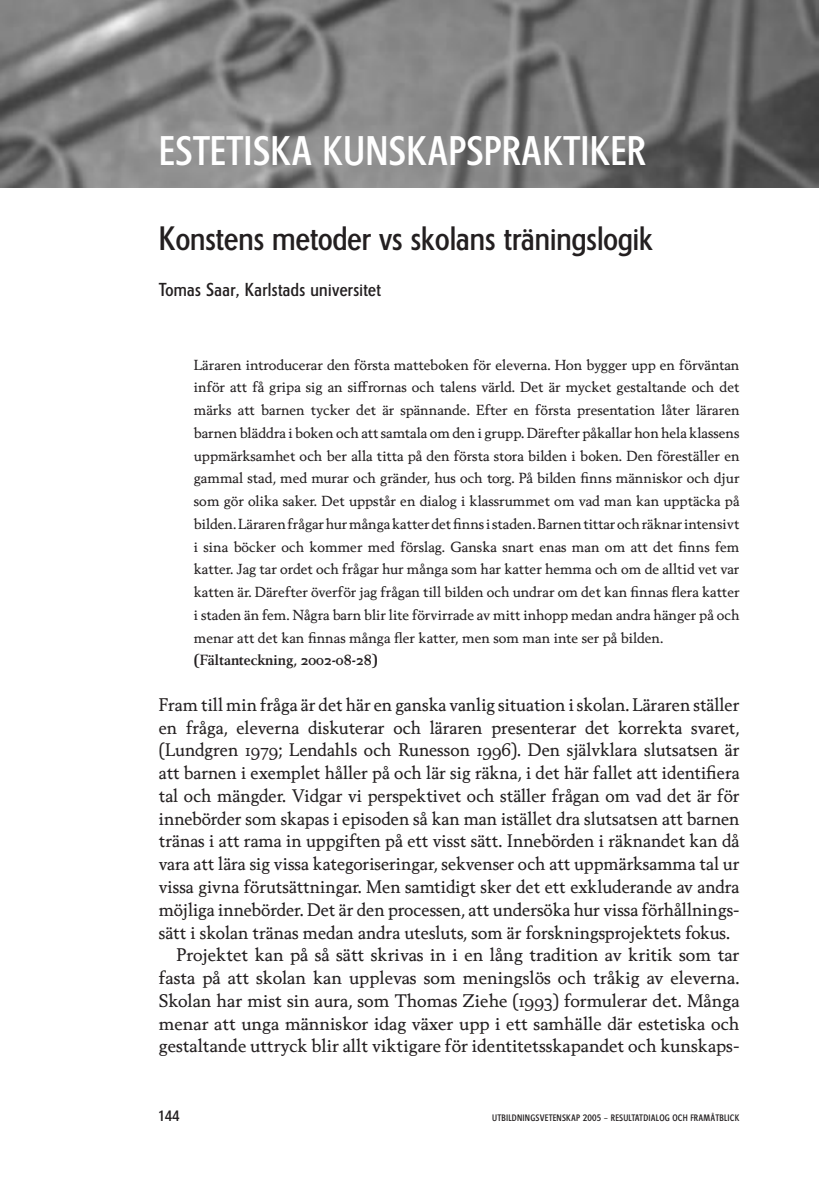
<style>
.page{position:relative;width:819px;height:1201px;background:#fff}
.page>*{position:absolute;margin:0;border:0;box-sizing:border-box;transform-origin:0 0}
.VR_B_Kapitelrubrik{font:38.5px "Esseltube";color:#fff}
.VR_C_Mellanrubrik{font:31.5px "Esseltube";color:#231f20}
.VR_E_Bröd_Utan_Indrag{font:17.5px/22.8px "Berling Nova Text Pro";color:#231f20;text-align:justify}
.VR_F_Bröd_Indrag{font:17.5px/22.8px "Berling Nova Text Pro";color:#231f20;text-align:justify}
.VR_D_Underrubrik_2{font:17.5px "Esseltube";letter-spacing:.02em;color:#231f20}
.VR_J_Textutdrag{font:14px/22.8px "Berling Nova Text Pro";color:#231f20;text-align:justify}
.VR_J_Textutdrag-2{font:700 14px "Berling Nova Text Pro";color:#231f20}
.t1{font:14px "Esseltube";color:#231f20}
.t2{font:8.75px "Esseltube";letter-spacing:.02em;color:#231f20}
</style>
<div class="page">
<img style="left:0;top:0;width:818px;height:187px">
<p class="VR_B_Kapitelrubrik" style="left:159px;top:128px;width:488px">ESTETISKA KUNSKAPSPRAKTIKER</p>
<p class="VR_C_Mellanrubrik" style="left:159px;top:220px;width:496px">Konstens metoder vs skolans träningslogik</p>
<p class="VR_D_Underrubrik_2" style="left:159px;top:279px;width:224px">Tomas Saar, Karlstads universitet</p>
<p class="VR_J_Textutdrag" style="left:194px;top:353px;width:547px">Läraren introducerar den första matteboken för eleverna. Hon bygger upp en förväntan inför att få gripa sig an siffrornas och talens värld. Det är mycket gestaltande och det märks att barnen tycker det är spännande. Efter en första presentation låter läraren barnen bläddra i boken och att samtala om den i grupp. Därefter påkallar hon hela klassens uppmärksamhet och ber alla titta på den första stora bilden i boken. Den föreställer en gammal stad, med murar och gränder, hus och torg. På bilden finns människor och djur som gör olika saker. Det uppstår en dialog i klassrummet om vad man kan upptäcka på bilden. Läraren frågar hur många katter det finns i staden. Barnen tittar och räknar intensivt i sina böcker och kommer med förslag. Ganska snart enas man om att det finns fem katter. Jag tar ordet och frågar hur många som har katter hemma och om de alltid vet var katten är. Därefter överför jag frågan till bilden och undrar om det kan finnas flera katter i staden än fem. Några barn blir lite förvirrade av mitt inhopp medan andra hänger på och menar att det kan finnas många fler katter, men som man inte ser på bilden.</p>
<p class="VR_J_Textutdrag-2" style="left:194px;top:651px;width:185px">(Fältanteckning, 2002-08-28)</p>
<p class="VR_E_Bröd_Utan_Indrag" style="left:159px;top:692px;width:582px">Fram till min fråga är det här en ganska vanlig situation i skolan. Läraren ställer en fråga, eleverna diskuterar och läraren presenterar det korrekta svaret, (Lundgren 1979; Lendahls och Runesson 1996). Den självklara slutsatsen är att barnen i exemplet håller på och lär sig räkna, i det här fallet att identifiera tal och mängder. Vidgar vi perspektivet och ställer frågan om vad det är för innebörder som skapas i episoden så kan man istället dra slutsatsen att barnen tränas i att rama in uppgiften på ett visst sätt. Innebörden i räknandet kan då vara att lära sig vissa kategoriseringar, sekvenser och att uppmärksamma tal ur vissa givna förutsättningar. Men samtidigt sker det ett exkluderande av andra möjliga innebörder. Det är den processen, att undersöka hur vissa förhållnings&shy;sätt i skolan tränas medan andra utesluts, som är forskningsprojektets fokus.</p>
<p class="VR_F_Bröd_Indrag" style="left:159px;top:943px;width:582px;text-indent:18px">Projektet kan på så sätt skrivas in i en lång tradition av kritik som tar fasta på att skolan kan upplevas som meningslös och tråkig av eleverna.<br>Skolan har mist sin aura, som Thomas Ziehe (1993) formulerar det. Många menar att unga människor idag växer upp i ett samhälle där estetiska och gestaltande uttryck blir allt viktigare för identitetsskapandet och kunskaps-</p>
<p class="t1" style="left:159px;top:1107px;width:22px">144</p>
<p class="t2" style="left:492px;top:1112px;width:248px">UTBILDNINGSVETENSKAP 2005 – RESULTATDIALOG OCH FRAMÅTBLICK</p>
</div>
